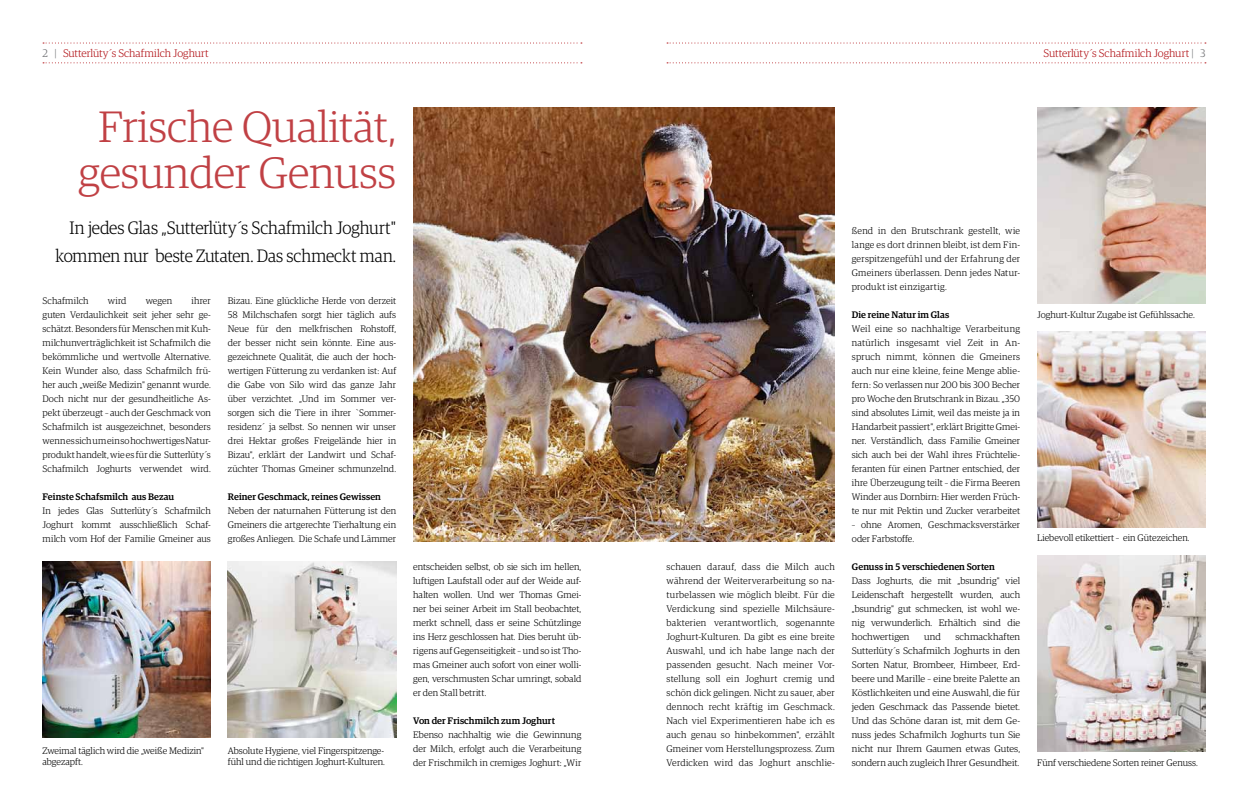
<style>
.page{position:relative;width:1248px;height:808px;background:#fff}
.page>*{position:absolute;margin:0;border:0;box-sizing:border-box;transform-origin:0 0}
.t1{font:300 44px/46px "Guardian Egyp";color:#b11116;text-align:center}
.t2{font:300 18px/28px "Guardian Egyp";letter-spacing:-.005em;color:#000;text-align:right;scale:.95 1}
.t3{font:300 11px "Guardian Egyp";color:#b11116}
.t4{font:300 9.5px/14px "Guardian Egyp";letter-spacing:.005em;color:#000;text-align:justify}
.t5{font:500 9.5px "Guardian Egyp";letter-spacing:.01em;color:#000}
.s1{color:#6d6e71}
</style>
<div class="page">
<svg style="left:43px;top:43px;width:539px;height:1px"></svg>
<svg style="left:667px;top:43px;width:538px;height:1px"></svg>
<svg style="left:43px;top:62px;width:539px;height:1px"></svg>
<svg style="left:667px;top:62px;width:538px;height:1px"></svg>
<img style="left:43px;top:561px;width:168px;height:177px">
<img style="left:228px;top:561px;width:168px;height:177px">
<img style="left:413px;top:108px;width:421px;height:434px">
<img style="left:1037px;top:332px;width:168px;height:196px">
<img style="left:1037px;top:556px;width:168px;height:196px">
<img style="left:1037px;top:108px;width:168px;height:196px">
<p class="t3" style="left:43px;top:46px;width:168px"><span class="s1">2 |</span> Sutterlüty´s Schafmilch Joghurt</p>
<p class="t3" style="left:1043px;top:46px;width:163px">Sutterlüty´s Schafmilch Joghurt <span class="s1">| 3</span></p>
<h1 class="t1" style="left:78px;top:102px;width:319px">Frische Qualität, gesunder Genuss</h1>
<h2 class="t2" style="left:55px;top:212px;width:360px">In jedes Glas „Sutterlüty´s Schafmilch Joghurt" kommen nur beste Zutaten. Das schmeckt man.</h2>
<p class="t4" style="left:43px;top:293px;width:48px">Schafmilch</p>
<p class="t4" style="left:108px;top:293px;width:20px">wird</p>
<p class="t4" style="left:146px;top:293px;width:28px">wegen</p>
<p class="t4" style="left:43px;top:293px;width:170px;text-indent:149px">ihrer guten Verdaulichkeit seit jeher sehr ge&shy;schätzt. Besonders für Menschen mit Kuh&shy;milchunverträglichkeit ist Schafmilch die bekömmliche und wertvolle Alternative.<br>Kein Wunder also, dass Schafmilch frü&shy;her auch „weiße Medizin" genannt wurde.<br>Doch nicht nur der gesundheitliche As&shy;pekt überzeugt – auch der Geschmack von Schafmilch ist ausgezeichnet, besonders wenn es sich um ein so hochwertiges Natur&shy;produkt handelt, wie es für die Sutterlüty´s Schafmilch Joghurts verwendet wird.</p>
<p class="t5" style="left:43px;top:489px;width:133px">Feinste Schafsmilch aus Bezau</p>
<p class="t4" style="left:43px;top:503px;width:170px">In jedes Glas Sutterlüty´s Schafmilch Joghurt kommt ausschließlich Schaf&shy;milch vom Hof der Familie Gmeiner aus</p>
<p class="t4" style="left:228px;top:293px;width:170px">Bizau. Eine glückliche Herde von derzeit 58 Milchschafen sorgt hier täglich aufs Neue für den melkfrischen Rohstoff, der besser nicht sein könnte. Eine aus&shy;gezeichnete Qualität, die auch der hoch&shy;wertigen Fütterung zu verdanken ist: Auf die Gabe von Silo wird das ganze Jahr über verzichtet. „Und im Sommer ver&shy;sorgen sich die Tiere in ihrer `Sommer&shy;residenz´ ja selbst. So nennen wir unser drei Hektar großes Freigelände hier in Bizau", erklärt der Landwirt und Schaf&shy;züchter Thomas Gmeiner schmunzelnd.</p>
<p class="t5" style="left:228px;top:490px;width:155px">Reiner Geschmack, reines Gewissen</p>
<p class="t4" style="left:228px;top:503px;width:170px">Neben der naturnahen Fütterung ist den Gmeiners die artgerechte Tierhaltung ein großes Anliegen. Die Schafe und Lämmer</p>
<p class="t4" style="left:43px;top:745px;width:163px;line-height:11px">Zweimal täglich wird die „weiße Medizin" abgezapft.</p>
<p class="t4" style="left:228px;top:745px;width:158px;line-height:11px">Absolute Hygiene, viel Fingerspitzenge&shy;fühl und die richtigen Joghurt-Kulturen.</p>
<p class="t4" style="left:413px;top:559px;width:170px">entscheiden selbst, ob sie sich im hellen, luftigen Laufstall oder auf der Weide auf&shy;halten wollen. Und wer Thomas Gmei&shy;ner bei seiner Arbeit im Stall beobachtet, merkt schnell, dass er seine Schützlinge ins Herz geschlossen hat. Dies beruht üb&shy;rigens auf Gegenseitigkeit – und so ist Tho&shy;mas Gmeiner auch sofort von einer wolli&shy;gen, verschmusten Schar umringt, sobald er den Stall betritt.</p>
<p class="t5" style="left:413px;top:714px;width:143px">Von der Frischmilch zum Joghurt</p>
<p class="t4" style="left:413px;top:727px;width:170px">Ebenso nachhaltig wie die Gewinnung der Milch, erfolgt auch die Verarbeitung der Frischmilch in cremiges Joghurt: „Wir</p>
<p class="t4" style="left:666px;top:559px;width:170px">schauen darauf, dass die Milch auch während der Weiterverarbeitung so na&shy;turbelassen wie möglich bleibt. Für die Verdickung sind spezielle Milchsäure&shy;bakterien verantwortlich, sogenannte Joghurt-Kulturen. Da gibt es eine breite Auswahl, und ich habe lange nach der passenden gesucht. Nach meiner Vor&shy;stellung soll ein Joghurt cremig und schön dick gelingen. Nicht zu sauer, aber dennoch recht kräftig im Geschmack.<br>Nach viel Experimentieren habe ich es auch genau so hinbekommen", erzählt Gmeiner vom Herstellungsprozess. Zum Verdicken wird das Joghurt anschlie-</p>
<p class="t4" style="left:851px;top:223px;width:170px">ßend in den Brutschrank gestellt, wie lange es dort drinnen bleibt, ist dem Fin&shy;gerspitzengefühl und der Erfahrung der Gmeiners überlassen. Denn jedes Natur&shy;produkt ist einzigartig.</p>
<p class="t5" style="left:851px;top:307px;width:99px">Die reine Natur im Glas</p>
<p class="t4" style="left:851px;top:321px;width:170px">Weil eine so nachhaltige Verarbeitung natürlich insgesamt viel Zeit in An&shy;spruch nimmt, können die Gmeiners auch nur eine kleine, feine Menge ablie&shy;fern: So verlassen nur 200 bis 300 Becher pro Woche den Brutschrank in Bizau. „350 sind absolutes Limit, weil das meiste ja in Handarbeit passiert", erklärt Brigitte Gmei&shy;ner. Verständlich, dass Familie Gmeiner sich auch bei der Wahl ihres Früchtelie&shy;feranten für einen Partner entschied, der ihre Überzeugung teilt – die Firma Beeren Winder aus Dornbirn: Hier werden Früch&shy;te nur mit Pektin und Zucker verarbeitet</p>
<p class="t4" style="left:851px;top:517px;width:170px">– ohne Aromen, Geschmacksverstärker oder Farbstoffe.</p>
<p class="t5" style="left:851px;top:560px;width:145px">Genuss in 5 verschiedenen Sorten</p>
<p class="t4" style="left:851px;top:573px;width:170px">Dass Joghurts, die mit „bsundrig" viel Leidenschaft hergestellt wurden, auch „bsundrig" gut schmecken, ist wohl we&shy;nig verwunderlich. Erhältich sind die hochwertigen</p>
<p class="t4" style="left:851px;top:629px;width:170px;text-indent:104px">schmackhaften Sutterlüty´s Schafmilch Joghurts in den Sorten Natur, Brombeer, Himbeer, Erd&shy;beere und Marille – eine breite Palette an Köstlichkeiten und eine Auswahl, die für jeden Geschmack das Passende bietet.<br>Und das Schöne daran ist, mit dem Ge&shy;nuss jedes Schafmilch Joghurts tun Sie nicht nur Ihrem Gaumen etwas Gutes, sondern auch zugleich Ihrer Gesundheit.</p>
<p class="t4" style="left:924px;top:629px;width:18px">und</p>
<p class="t4" style="left:1037px;top:307px;width:159px">Joghurt-Kultur Zugabe ist Gefühlssache.</p>
<p class="t4" style="left:1037px;top:531px;width:154px">Liebevoll etikettiert – ein Gütezeichen.</p>
<p class="t4" style="left:1037px;top:755px;width:162px">Fünf verschiedene Sorten reiner Genuss.</p>
</div>
